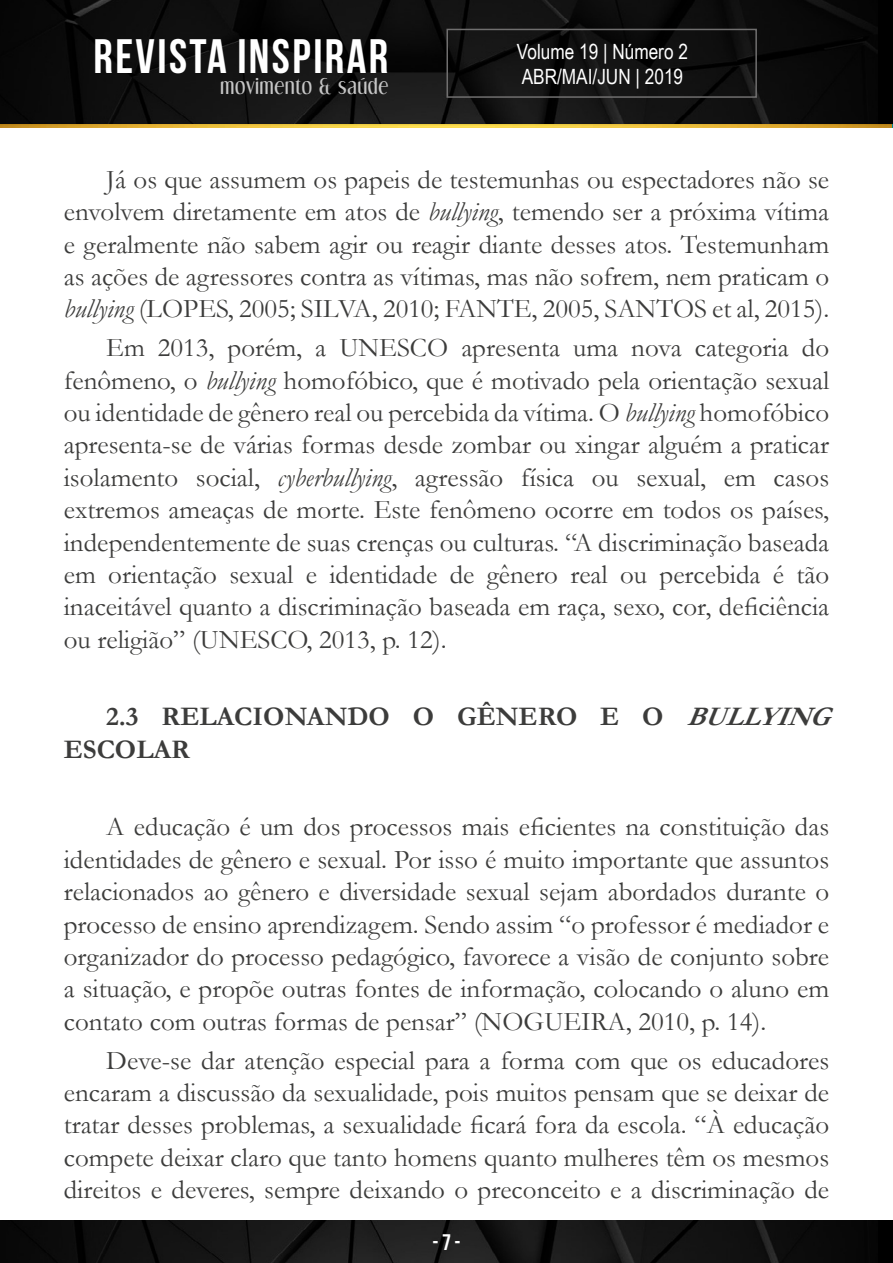
<style>
.page{position:relative;width:893px;height:1263px;background:#fff}
.page>*{position:absolute;margin:0;border:0;box-sizing:border-box;transform-origin:0 0}
.t1{font:700 48.3px "Bebas Neue";letter-spacing:.05em;color:#fff}
.t2{font:27px/32.4px "Garamond";color:#3c3c3b;text-align:justify}
.t3{font:700 27px/32.4px "Garamond";color:#3c3c3b}
.t4{font:700 22.5px "Bebas Neue";color:#fff}
.t5{font:21px/25.2px "Arial Narrow";color:#fff}
.t6{font:18.9px "Dream Orphans";letter-spacing:.05em;color:#c6c6c6}
.s1{font-style:italic}
</style>
<div class="page">
<img style="left:0;top:124px;width:891px;height:4px">
<img style="left:0;top:0;width:878px;height:124px">
<div style="left:446px;top:29px;width:311px;height:69px;border:2px solid #706f6f"></div>
<img style="left:0;top:1220px;width:878px;height:43px">
<h1 class="t1" style="left:94px;top:29px;width:296px">REVISTA INSPIRAR</h1>
<p class="t6" style="left:220px;top:75px;width:169px">movimento &amp; saúde</p>
<p class="t5" style="left:517px;top:38px;width:173px">Volume 19 | Número 2<br>ABR/MAI/JUN | 2019</p>
<p class="t2" style="left:64px;top:162px;width:767px;text-indent:43px">Já os que assumem os papeis de testemunhas ou espectadores não se envolvem diretamente em atos de <span class="s1">bullying</span>, temendo ser a próxima vítima e geralmente não sabem agir ou reagir diante desses atos. Testemunham as ações de agressores contra as vítimas, mas não sofrem, nem praticam o <span class="s1">bullying</span> (LOPES, 2005; SILVA, 2010; FANTE, 2005, SANTOS et al, 2015).</p>
<p class="t2" style="left:64px;top:331px;width:767px;text-indent:43px">Em 2013, porém, a UNESCO apresenta uma nova categoria do fenômeno, o <span class="s1">bullying</span> homofóbico, que é motivado pela orientação sexual ou identidade de gênero real ou percebida da vítima. O <span class="s1">bullying</span> homofóbico apresenta-se de várias formas desde zombar ou xingar alguém a praticar isolamento social, <span class="s1">cyberbullying</span>, agressão física ou sexual, em casos extremos ameaças de morte. Este fenômeno ocorre em todos os países, independentemente de suas crenças ou culturas. “A discriminação baseada em orientação sexual e identidade de gênero real ou percebida é tão inaceitável quanto a discriminação baseada em raça, sexo, cor, deficiência ou religião” (UNESCO, 2013, p. 12).</p>
<p class="t3" style="left:64px;top:701px;width:782px;text-indent:43px">2.3 RELACIONANDO O GÊNERO E O <span class="s1">BULLYING<br></span>ESCOLAR</p>
<p class="t2" style="left:64px;top:810px;width:767px;text-indent:43px">A educação é um dos processos mais eficientes na constituição das identidades de gênero e sexual. Por isso é muito importante que assuntos relacionados ao gênero e diversidade sexual sejam abordados durante o processo de ensino aprendizagem. Sendo assim “o professor é mediador e organizador do processo pedagógico, favorece a visão de conjunto sobre a situação, e propõe outras fontes de informação, colocando o aluno em contato com outras formas de pensar” (NOGUEIRA, 2010, p. 14).</p>
<p class="t2" style="left:64px;top:1043px;width:767px;text-indent:43px">Deve-se dar atenção especial para a forma com que os educadores encaram a discussão da sexualidade, pois muitos pensam que se deixar de tratar desses problemas, a sexualidade ficará fora da escola. “À educação compete deixar claro que tanto homens quanto mulheres têm os mesmos direitos e deveres, sempre deixando o preconceito e a discriminação de</p>
<p class="t4" style="left:432px;top:1230px;width:30px">- 7 -</p>
</div>
